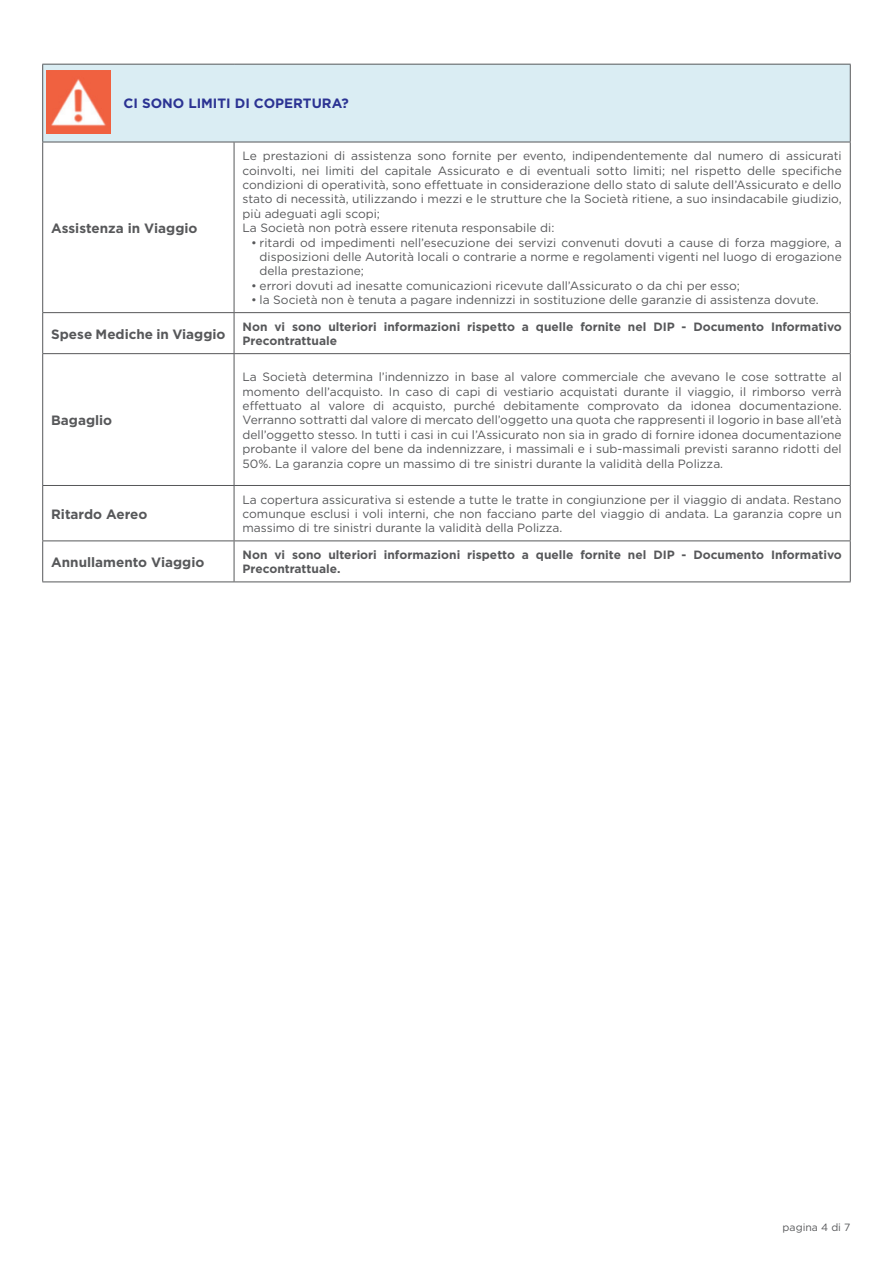
<style>
.page{position:relative;width:893px;height:1263px;background:#fff}
.page>*{position:absolute;margin:0;border:0;box-sizing:border-box;transform-origin:0 0}
.t1{font:700 13.5px "Gotham";color:#57585a}
.t2{font:700 13.5px "Gotham";color:#2b3393}
.t3{font:12px/14.4px "Gotham";color:#57585a;text-align:justify}
.t4{font:700 12px/14.4px "Gotham";color:#57585a}
.t5{font:10.5px "Gotham";color:#57585a}
</style>
<div class="page">
<div style="left:43px;top:64px;width:807px;height:78px;background:#daedf3"></div>
<hr style="left:42px;top:64px;width:192px;height:1px;background:#57585a">
<hr style="left:42px;top:65px;width:1px;height:77px;background:#57585a">
<hr style="left:234px;top:64px;width:617px;height:1px;background:#57585a">
<hr style="left:850px;top:65px;width:1px;height:77px;background:#57585a">
<hr style="left:42px;top:142px;width:192px;height:1px;background:#57585a">
<hr style="left:42px;top:142px;width:1px;height:170px;background:#57585a">
<hr style="left:234px;top:142px;width:617px;height:1px;background:#57585a">
<hr style="left:234px;top:142px;width:1px;height:170px;background:#57585a">
<hr style="left:850px;top:142px;width:1px;height:170px;background:#57585a">
<hr style="left:850px;top:313px;width:1px;height:40px;background:#57585a">
<hr style="left:850px;top:354px;width:1px;height:131px;background:#57585a">
<hr style="left:42px;top:486px;width:1px;height:54px;background:#57585a">
<hr style="left:234px;top:486px;width:1px;height:54px;background:#57585a">
<hr style="left:850px;top:486px;width:1px;height:54px;background:#57585a">
<hr style="left:42px;top:540px;width:192px;height:1px;background:#57585a">
<hr style="left:42px;top:541px;width:1px;height:40px;background:#57585a">
<hr style="left:234px;top:541px;width:1px;height:40px;background:#57585a">
<hr style="left:850px;top:541px;width:1px;height:40px;background:#57585a">
<hr style="left:42px;top:581px;width:192px;height:1px;background:#57585a">
<hr style="left:42px;top:354px;width:1px;height:131px;background:#57585a">
<hr style="left:234px;top:354px;width:1px;height:131px;background:#57585a">
<hr style="left:42px;top:485px;width:192px;height:1px;background:#57585a">
<hr style="left:42px;top:312px;width:192px;height:1px;background:#57585a">
<hr style="left:42px;top:313px;width:1px;height:40px;background:#57585a">
<hr style="left:234px;top:312px;width:617px;height:1px;background:#57585a">
<hr style="left:234px;top:313px;width:1px;height:40px;background:#57585a">
<hr style="left:42px;top:353px;width:192px;height:1px;background:#57585a">
<hr style="left:234px;top:353px;width:617px;height:1px;background:#57585a">
<hr style="left:234px;top:485px;width:617px;height:1px;background:#57585a">
<hr style="left:234px;top:540px;width:617px;height:1px;background:#57585a">
<hr style="left:234px;top:581px;width:617px;height:1px;background:#57585a">
<img style="left:47px;top:70px;width:64px;height:64px">
<p class="t2" style="left:123px;top:95px;width:227px">CI SONO LIMITI DI COPERTURA?</p>
<p class="t1" style="left:51px;top:219px;width:148px">Assistenza in Viaggio</p>
<p class="t3" style="left:243px;top:148px;width:601px;text-align:left">Le prestazioni di assistenza sono fornite per evento, indipendentemente dal numero di assicurati coinvolti, nei limiti del capitale Assicurato e di eventuali sotto limiti; nel rispetto delle specifiche condizioni di operatività, sono effettuate in considerazione dello stato di salute dell’Assicurato e dello stato di necessità, utilizzando i mezzi e le strutture che la Società ritiene, a suo insindacabile giudizio, più adeguati agli scopi;<br>La Società non potrà essere ritenuta responsabile di:</p>
<p class="t3" style="left:260px;top:235px;width:584px;text-indent:-9px">• ritardi od impedimenti nell’esecuzione dei servizi convenuti dovuti a cause di forza maggiore, a disposizioni delle Autorità locali o contrarie a norme e regolamenti vigenti nel luogo di erogazione della prestazione;</p>
<p class="t3" style="left:251px;top:278px;width:490px">• errori dovuti ad inesatte comunicazioni ricevute dall’Assicurato o da chi per esso;</p>
<p class="t3" style="left:251px;top:292px;width:569px">• la Società non è tenuta a pagare indennizzi in sostituzione delle garanzie di assistenza dovute.</p>
<p class="t1" style="left:51px;top:325px;width:176px">Spese Mediche in Viaggio</p>
<p class="t4" style="left:243px;top:319px;width:601px">Non vi sono ulteriori informazioni rispetto a quelle fornite nel DIP - Documento Informativo<br>Precontrattuale</p>
<p class="t1" style="left:51px;top:411px;width:63px">Bagaglio</p>
<p class="t1" style="left:51px;top:505px;width:98px">Ritardo Aereo</p>
<p class="t3" style="left:243px;top:369px;width:601px">La Società determina l’indennizzo in base al valore commerciale che avevano le cose sottratte al momento dell’acquisto. In caso di capi di vestiario acquistati durante il viaggio, il rimborso verrà effettuato al valore di acquisto, purché debitamente comprovato da idonea documentazione.<br>Verranno sottratti dal valore di mercato dell’oggetto una quota che rappresenti il logorio in base all’età dell’oggetto stesso. In tutti i casi in cui l’Assicurato non sia in grado di fornire idonea documentazione probante il valore del bene da indennizzare, i massimali e i sub-massimali previsti saranno ridotti del 50%. La garanzia copre un massimo di tre sinistri durante la validità della Polizza.</p>
<p class="t3" style="left:243px;top:492px;width:601px">La copertura assicurativa si estende a tutte le tratte in congiunzione per il viaggio di andata. Restano comunque esclusi i voli interni, che non facciano parte del viaggio di andata. La garanzia copre un massimo di tre sinistri durante la validità della Polizza.</p>
<p class="t1" style="left:51px;top:553px;width:155px">Annullamento Viaggio</p>
<p class="t4" style="left:243px;top:547px;width:601px">Non vi sono ulteriori informazioni rispetto a quelle fornite nel DIP - Documento Informativo<br>Precontrattuale.</p>
<p class="t5" style="left:783px;top:1221px;width:69px">pagina 4 di 7</p>
</div>
